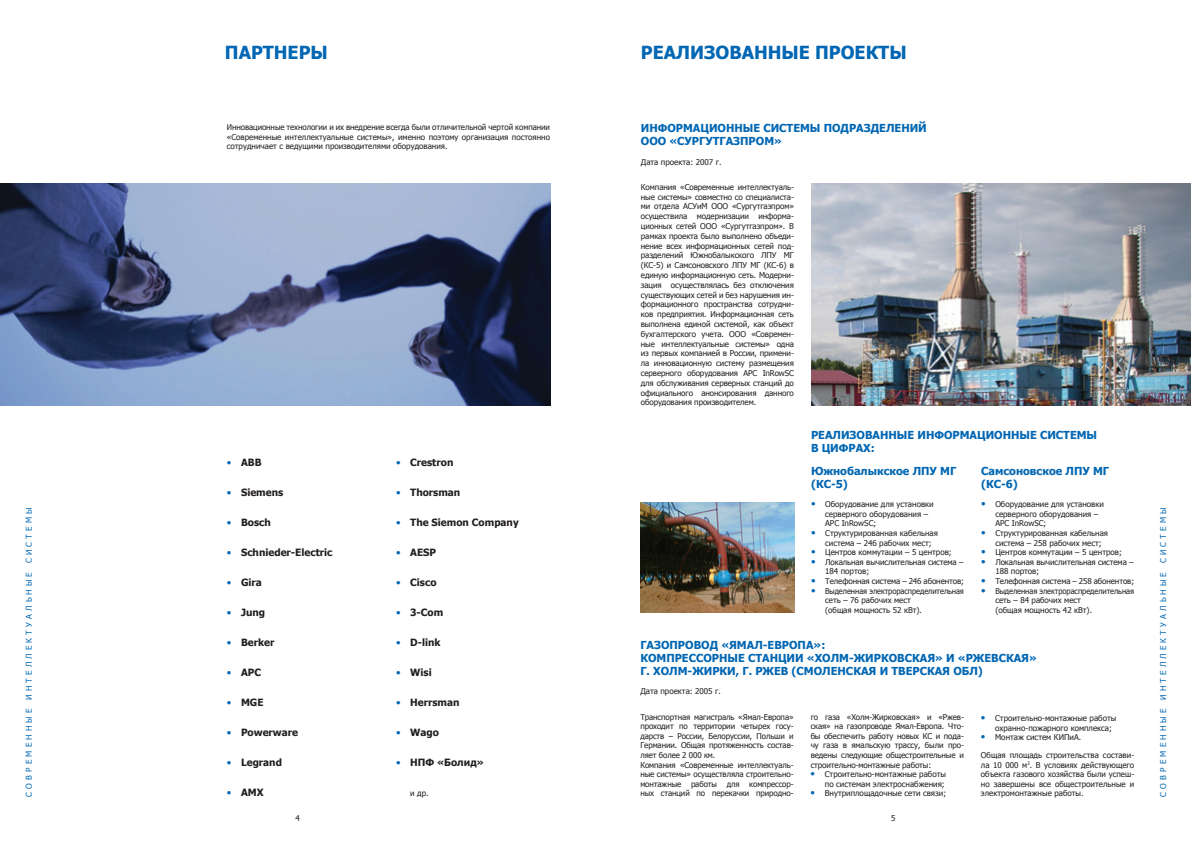
<style>
.page{position:relative;width:1191px;height:842px;background:#fff}
.page>*{position:absolute;margin:0;border:0;box-sizing:border-box;transform-origin:0 0}
.t1{font:700 18px "Tahoma";color:#0166b3}
.t2{font:700 11px/13.2px "Tahoma";color:#0166b3}
.t3{font:700 10px "Tahoma";color:#231f20}
.t4{font:8px/9.6px "Tahoma";color:#231f20}
.t5{font:8px/9.6px "Tahoma";color:#231f20;scale:.95 1}
.t6{font:8px "Tahoma";letter-spacing:.395em;color:#0166b3}
.s1{font-weight:400;color:#0166b3}
.s2{font-size:10px;color:#0166b3}
</style>
<div class="page">
<img style="left:0;top:184px;width:550px;height:221px">
<img style="left:811px;top:184px;width:380px;height:221px">
<img style="left:641px;top:503px;width:153px;height:110px">
<h1 class="t1" style="left:225px;top:40px;width:104px">ПАРТНЕРЫ</h1>
<h1 class="t1" style="left:641px;top:40px;width:267px">РЕАЛИЗОВАННЫЕ ПРОЕКТЫ</h1>
<p class="t4" style="left:227px;top:122px;width:325px;text-align:justify">Инновационные технологии и их внедрение всегда были отличительной чертой компании «Современные интеллектуальные системы», именно поэтому организация постоянно сотрудничает с ведущими производителями оборудования.</p>
<h2 class="t2" style="left:641px;top:121px;width:287px">ИНФОРМАЦИОННЫЕ СИСТЕМЫ ПОДРАЗДЕЛЕНИЙ<br>ООО «СУРГУТГАЗПРОМ»</h2>
<p class="t4" style="left:641px;top:157px;width:82px">Дата проекта: 2007 г.</p>
<p class="t4" style="left:641px;top:181px;width:155px;text-align:justify">Компания «Современные интеллектуаль&shy;ные системы» совместно со специалиста&shy;ми отдела АСУиМ ООО «Сургутгазпром» осуществила модернизации информа&shy;ционных сетей ООО «Сургутгазпром». В рамках проекта было выполнено объеди&shy;нение всех информационных сетей под&shy;разделений Южнобалыкского ЛПУ МГ (КС-5) и Самсоновского ЛПУ МГ (КС-6) в единую информационную сеть. Модерни&shy;зация осуществлялась без отключения существующих сетей и без нарушения ин&shy;формационного пространства сотрудни&shy;ков предприятия. Информационная сеть выполнена единой системой, как объект бухгалтерского учета. ООО «Современ&shy;ные интеллектуальные системы» одна из первых компанией в России, примени&shy;ла инновационную систему размещения серверного оборудования APC InRowSC для обслуживания серверных станций до официального анонсирования данного оборудования производителем.</p>
<h2 class="t2" style="left:811px;top:427px;width:288px">РЕАЛИЗОВАННЫЕ ИНФОРМАЦИОННЫЕ СИСТЕМЫ<br>В ЦИФРАХ:</h2>
<p class="t3" style="left:396px;top:455px;width:59px"><span class="s1">•</span> Crestron</p>
<p class="t3" style="left:396px;top:485px;width:66px"><span class="s1">•</span> Thorsman</p>
<p class="t3" style="left:396px;top:515px;width:124px"><span class="s1">•</span> The Siemon Company</p>
<p class="t3" style="left:396px;top:545px;width:42px"><span class="s1">•</span> AESP</p>
<p class="t3" style="left:396px;top:575px;width:42px"><span class="s1">•</span> Cisco</p>
<p class="t3" style="left:396px;top:605px;width:49px"><span class="s1">•</span> 3-Com</p>
<p class="t3" style="left:396px;top:635px;width:46px"><span class="s1">•</span> D-link</p>
<p class="t3" style="left:396px;top:665px;width:37px"><span class="s1">•</span> Wisi</p>
<p class="t3" style="left:396px;top:695px;width:65px"><span class="s1">•</span> Herrsman</p>
<p class="t3" style="left:396px;top:725px;width:44px"><span class="s1">•</span> Wago</p>
<p class="t3" style="left:396px;top:755px;width:89px"><span class="s1">•</span> НПФ «Болид»</p>
<p class="t4" style="left:410px;top:788px;width:20px">и др.</p>
<p class="t3" style="left:227px;top:455px;width:36px"><span class="s1">•</span> АВВ</p>
<p class="t3" style="left:227px;top:485px;width:58px"><span class="s1">•</span> Siemens</p>
<p class="t3" style="left:227px;top:515px;width:46px"><span class="s1">•</span> Bosch</p>
<p class="t3" style="left:227px;top:545px;width:107px"><span class="s1">•</span> Schnieder-Electric</p>
<p class="t3" style="left:227px;top:575px;width:36px"><span class="s1">•</span> Gira</p>
<p class="t3" style="left:227px;top:605px;width:40px"><span class="s1">•</span> Jung</p>
<p class="t3" style="left:227px;top:635px;width:49px"><span class="s1">•</span> Berker</p>
<p class="t3" style="left:227px;top:665px;width:36px"><span class="s1">•</span> APC</p>
<p class="t3" style="left:227px;top:695px;width:38px"><span class="s1">•</span> MGE</p>
<p class="t3" style="left:227px;top:725px;width:73px"><span class="s1">•</span> Powerware</p>
<p class="t3" style="left:227px;top:755px;width:57px"><span class="s1">•</span> Legrand</p>
<p class="t3" style="left:227px;top:785px;width:38px"><span class="s1">•</span> AMX</p>
<h2 class="t2" style="left:811px;top:463px;width:147px">Южнобалыкское ЛПУ МГ (КС-5)</h2>
<p class="t4" style="left:825px;top:499px;width:110px;text-indent:-14px"><span class="s2">•</span> Оборудование для установки серверного оборудования –<br>APC InRowSC;</p>
<p class="t4" style="left:825px;top:528px;width:114px;text-indent:-14px"><span class="s2">•</span> Структурированная кабельная система – 246 рабочих мест;</p>
<p class="t4" style="left:811px;top:547px;width:142px"><span class="s2">•</span> Центров коммутации – 5 центров;</p>
<p class="t4" style="left:825px;top:557px;width:140px;text-indent:-14px"><span class="s2">•</span> Локальная вычислительная система –<br>184 портов;</p>
<p class="t4" style="left:811px;top:576px;width:155px"><span class="s2">•</span> Телефонная система – 246 абонентов;</p>
<p class="t5" style="left:825px;top:585px;width:148px;text-indent:-14px"><span class="s2">•</span> Выделенная электрораспределительная сеть – 76 рабочих мест<br>(общая мощность 52 кВт).</p>
<h2 class="t2" style="left:981px;top:463px;width:129px">Самсоновское ЛПУ МГ (КС-6)</h2>
<p class="t4" style="left:995px;top:499px;width:110px;text-indent:-14px"><span class="s2">•</span> Оборудование для установки серверного оборудования –<br>APC InRowSC;</p>
<p class="t4" style="left:995px;top:528px;width:114px;text-indent:-14px"><span class="s2">•</span> Структурированная кабельная система – 258 рабочих мест;</p>
<p class="t4" style="left:981px;top:547px;width:142px"><span class="s2">•</span> Центров коммутации – 5 центров;</p>
<p class="t4" style="left:995px;top:557px;width:140px;text-indent:-14px"><span class="s2">•</span> Локальная вычислительная система –<br>188 портов;</p>
<p class="t4" style="left:981px;top:576px;width:155px"><span class="s2">•</span> Телефонная система – 258 абонентов;</p>
<p class="t5" style="left:995px;top:585px;width:148px;text-indent:-14px"><span class="s2">•</span> Выделенная электрораспределительная сеть – 84 рабочих мест<br>(общая мощность 42 кВт).</p>
<p class="t6" style="left:24px;top:797px;width:290px;rotate:-90deg">СОВРЕМЕННЫЕ ИНТЕЛЛЕКТУАЛЬНЫЕ СИСТЕМЫ</p>
<p class="t6" style="left:1157px;top:797px;width:290px;rotate:-90deg">СОВРЕМЕННЫЕ ИНТЕЛЛЕКТУАЛЬНЫЕ СИСТЕМЫ</p>
<h2 class="t2" style="left:640px;top:637px;width:398px">ГАЗОПРОВОД «ЯМАЛ-ЕВРОПА»:<br>КОМПРЕССОРНЫЕ СТАНЦИИ «ХОЛМ-ЖИРКОВСКАЯ» И «РЖЕВСКАЯ»<br>Г. ХОЛМ-ЖИРКИ, Г. РЖЕВ (СМОЛЕНСКАЯ И ТВЕРСКАЯ ОБЛ)</h2>
<p class="t4" style="left:640px;top:686px;width:82px">Дата проекта: 2005 г.</p>
<p class="t4" style="left:640px;top:711px;width:155px">Транспортная магистраль «Ямал-Европа» проходит по территории четырех госу&shy;дарств – России, Белоруссии, Польши и Германии. Общая протяженность состав&shy;ляет более 2 000 км.<br>Компания «Современные интеллектуаль&shy;ные системы» осуществляла строительно&shy;монтажные работы для компрессор&shy;ных станций по перекачки природно-</p>
<p class="t4" style="left:810px;top:711px;width:155px;text-align:justify">го газа «Холм-Жирковская» и «Ржев&shy;ская» на газопроводе Ямал-Европа. Что&shy;бы обеспечить работу новых КС и пода&shy;чу газа в ямальскую трассу, были про&shy;ведены следующие общестроительные и строительно-монтажные работы:</p>
<p class="t4" style="left:995px;top:713px;width:123px;text-indent:-14px"><span class="s2">•</span> Строительно-монтажные работы охранно-пожарного комплекса;</p>
<p class="t4" style="left:981px;top:728px;width:155px;line-height:17.6px"><span class="s2">•</span> Монтаж систем КИПиА.<br>Общая площадь строительства состави-</p>
<p class="t4" style="left:981px;top:759px;width:155px;text-align:justify">ла 10 000 м<sup>2</sup>. В условиях действующего объекта газового хозяйства были успеш&shy;но завершены все общестроительные и электромонтажные работы.</p>
<p class="t4" style="left:810px;top:769px;width:137px;text-align:right"><span class="s2">•</span> Строительно-монтажные работы по системам электроснабжения;</p>
<p class="t4" style="left:810px;top:788px;width:137px"><span class="s2">•</span> Внутриплощадочные сети связи;</p>
<p class="t4" style="left:295px;top:813px;width:6px">4</p>
<p class="t4" style="left:891px;top:813px;width:6px">5</p>
</div>
